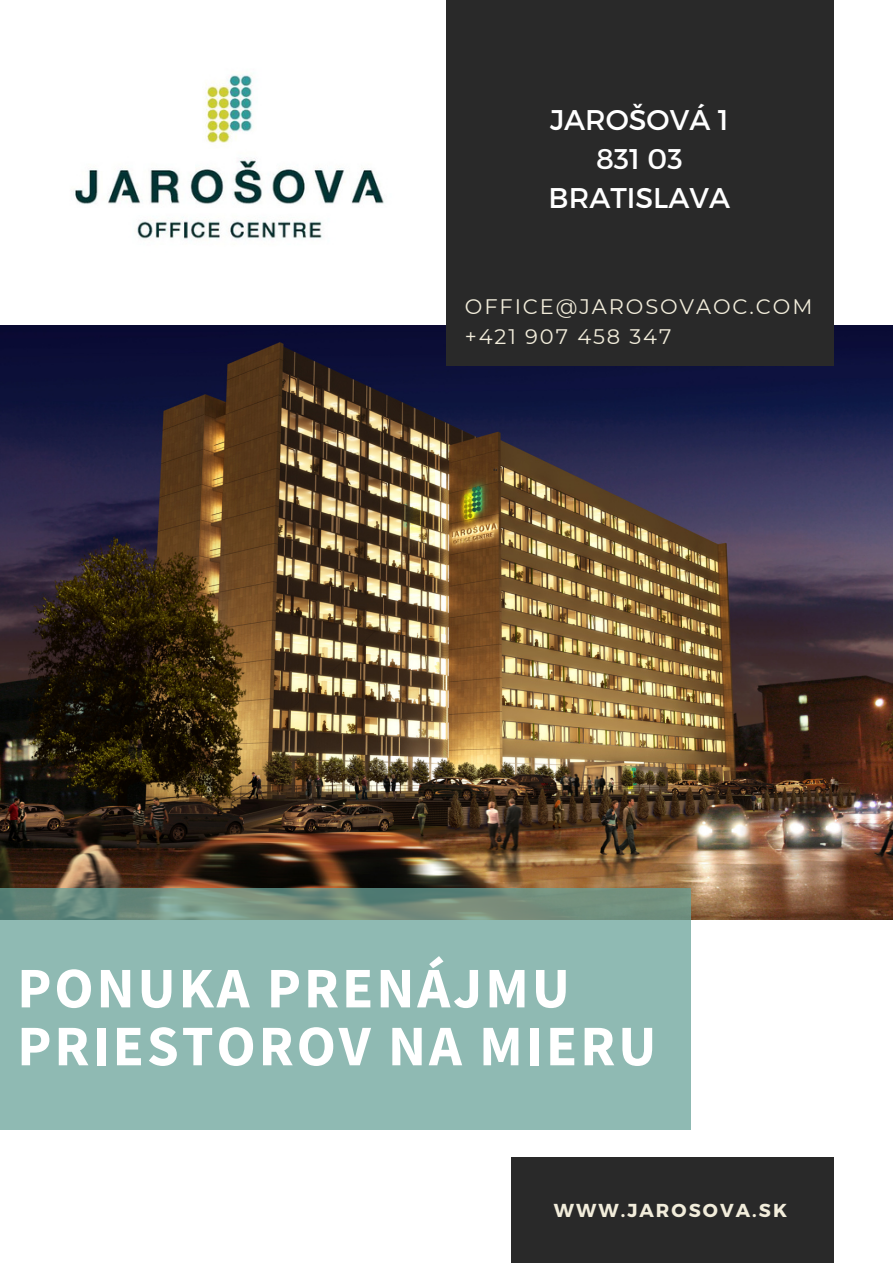
<style>
.page{position:relative;width:893px;height:1264px;background:#fff}
.page>*{position:absolute;margin:0;border:0;box-sizing:border-box;transform-origin:0 0}
.t1{font:700 57.3px "Source Sans Pro";letter-spacing:.05em;color:#fff}
.t2{font:28.5px "Montserrat";color:#fff}
.t3{font:21px "Montserrat";letter-spacing:.09em;color:#f2eddb}
.t4{font:700 18.75px "Montserrat";letter-spacing:.11em;color:#f2eddb}
</style>
<div class="page">
<img style="left:75px;top:75px;width:309px;height:165px">
<img style="left:0;top:326px;width:892px;height:593px">
<div style="left:446px;top:0;width:388px;height:365px;background:#292929"></div>
<div style="left:510px;top:1156px;width:323px;height:106px;background:#292929"></div>
<svg style="left:0;top:888px;width:690px;height:241px;background:#8ab4ab"></svg>
<p class="t2" style="left:550px;top:101px;width:180px">JAROŠOVÁ 1</p>
<p class="t2" style="left:596px;top:140px;width:88px">831 03</p>
<p class="t2" style="left:548px;top:180px;width:183px">BRATISLAVA</p>
<p class="t3" style="left:465px;top:293px;width:349px">OFFICE@JAROSOVAOC.COM</p>
<p class="t3" style="left:465px;top:324px;width:208px">+421 907 458 347</p>
<p class="t1" style="left:17px;top:951px;width:554px">PONUKA PRENÁJMU</p>
<p class="t1" style="left:17px;top:1008px;width:640px">PRIESTOROV NA MIERU</p>
<p class="t4" style="left:553px;top:1197px;width:235px">WWW.JAROSOVA.SK</p>
</div>
